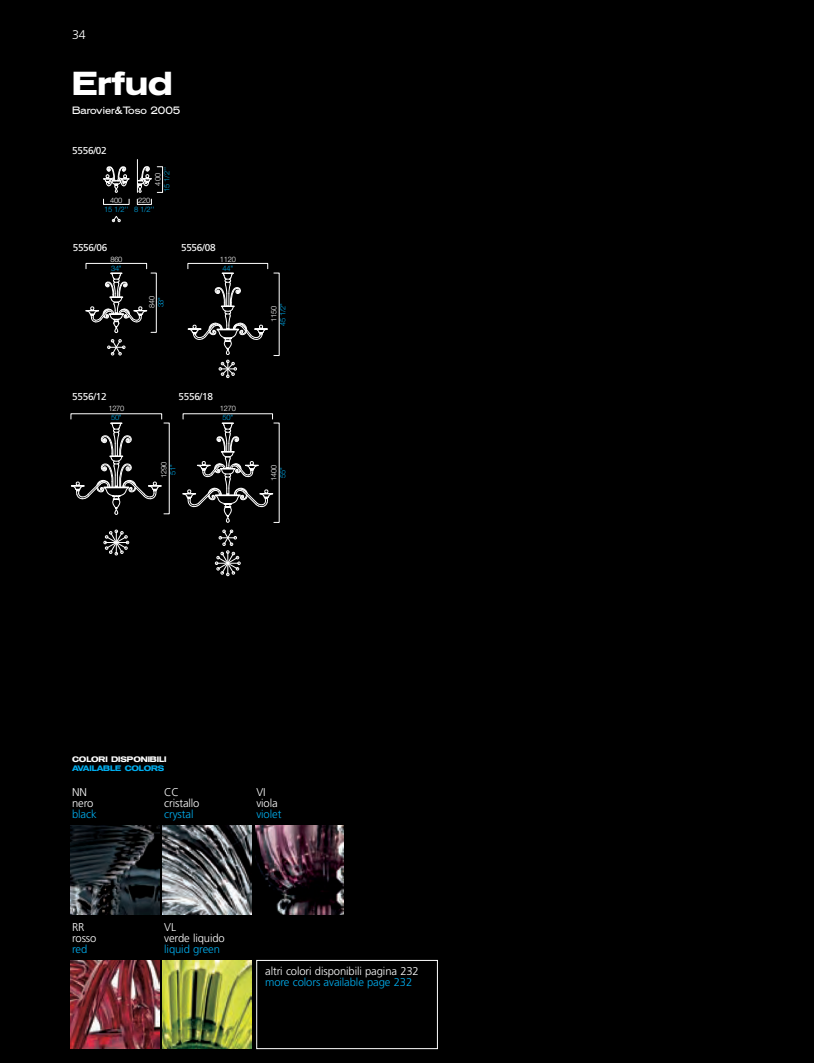
<style>
.page{position:relative;width:815px;height:1063px;background:#000}
.page>*{position:absolute;margin:0;border:0;box-sizing:border-box;transform-origin:0 0}
.t1{font:700 expanded 31.25px "Venus SB";color:#fff}
.t2{font:300 12.5px "Frutiger";color:#fff}
.t3{font:300 11.25px/11.2px "Frutiger";letter-spacing:-.01em;color:#fff}
.t4{font:10px "Frutiger";letter-spacing:-.025em;color:#fff}
.t5{font:500 expanded 10px "Venus SB";color:#fff}
.t6{font:300 7.5px/9px "Helvetica Neue";letter-spacing:-.03em;color:#fff;text-align:center}
.t7{font:700 expanded 7.5px/9.4px "Venus SB";letter-spacing:-.015em;color:#fff}
.t8{font:300 7.5px/9px "Helvetica Neue";letter-spacing:-.02em;color:#00aeef;text-align:center}
.t9{font:300 7.5px/9px "Helvetica Neue";color:#00a8da;text-align:center}
.s1{color:#fff}
.s2{color:#00aeef}
</style>
<div class="page">
<img style="left:814px;top:0;width:1px;height:1063px">
<svg style="left:112px;top:216px;width:9px;height:6px"></svg>
<svg style="left:103px;top:166px;width:27px;height:27px"></svg>
<hr style="left:137px;top:160px;width:1px;height:32px;background:#fff">
<svg style="left:137px;top:162px;width:15px;height:31px"></svg>
<svg style="left:104px;top:530px;width:25px;height:25px"></svg>
<svg style="left:187px;top:272px;width:81px;height:106px"></svg>
<svg style="left:71px;top:422px;width:91px;height:93px"></svg>
<svg style="left:85px;top:272px;width:63px;height:61px"></svg>
<svg style="left:107px;top:339px;width:18px;height:16px"></svg>
<svg style="left:215px;top:530px;width:26px;height:46px"></svg>
<svg style="left:182px;top:422px;width:92px;height:101px"></svg>
<div style="left:151px;top:273px;width:6px;height:60px;border:1px solid #fff"></div>
<div style="left:86px;top:263px;width:61px;height:6px;border:1px solid #fff"></div>
<div style="left:188px;top:263px;width:80px;height:6px;border:1px solid #fff"></div>
<div style="left:157px;top:167px;width:6px;height:26px;border:1px solid #fff"></div>
<div style="left:103px;top:199px;width:26px;height:6px;border:1px solid #fff"></div>
<div style="left:137px;top:199px;width:15px;height:6px;border:1px solid #fff"></div>
<img style="left:71px;top:826px;width:88px;height:88px">
<img style="left:163px;top:826px;width:89px;height:88px">
<img style="left:255px;top:826px;width:89px;height:88px">
<img style="left:71px;top:960px;width:88px;height:89px">
<img style="left:163px;top:960px;width:89px;height:89px">
<div style="left:257px;top:960px;width:181px;height:89px;border:1px solid #fff"></div>
<p class="t2" style="left:72px;top:30px;width:15px">34</p>
<p class="t1" style="left:72px;top:66px;width:102px">Erfud</p>
<p class="t5" style="left:72px;top:104px;width:110px">Barovier&amp;Toso 2005</p>
<p class="t4" style="left:72px;top:147px;width:36px">5556/02</p>
<p class="t9" style="left:154px;top:192px;width:26px;rotate:-90deg"><span class="s1">400<br></span>15 1/2''</p>
<p class="t8" style="left:104px;top:197px;width:26px"><span class="s1">400<br></span>15 1/2''</p>
<p class="t8" style="left:134px;top:197px;width:22px"><span class="s1">220<br></span>8 1/2''</p>
<p class="t4" style="left:73px;top:243px;width:36px">5556/06</p>
<p class="t4" style="left:181px;top:243px;width:36px">5556/08</p>
<p class="t6" style="left:110px;top:255px;width:14px;text-align:left">860<br><span class="s2">34"</span></p>
<p class="t6" style="left:220px;top:255px;width:18px">1120<br><span class="s2">44"</span></p>
<p class="t6" style="left:148px;top:308px;width:14px;text-align:left;rotate:-90deg">840<br><span class="s2">33"</span></p>
<p class="t4" style="left:72px;top:392px;width:36px">5556/12</p>
<p class="t4" style="left:178px;top:392px;width:36px">5556/18</p>
<p class="t6" style="left:108px;top:405px;width:18px">1270<br><span class="s2">50"</span></p>
<p class="t6" style="left:160px;top:478px;width:18px;rotate:-90deg">1290<br><span class="s2">51"</span></p>
<p class="t6" style="left:220px;top:405px;width:18px">1270<br><span class="s2">50"</span></p>
<p class="t8" style="left:270px;top:326px;width:24px;rotate:-90deg"><span class="s1">1150<br></span>45 1/2"</p>
<p class="t6" style="left:270px;top:481px;width:18px;rotate:-90deg">1400<br><span class="s2">55"</span></p>
<p class="t7" style="left:72px;top:755px;width:96px">COLORI DISPONIBILI<br><span class="s2">AVAILABLE COLORS</span></p>
<p class="t3" style="left:164px;top:787px;width:37px">CC cristallo <span class="s2">crystal</span></p>
<p class="t3" style="left:72px;top:787px;width:26px">NN nero <span class="s2">black</span></p>
<p class="t3" style="left:256px;top:787px;width:27px">VI viola <span class="s2">violet</span></p>
<p class="t3" style="left:72px;top:922px;width:26px">RR rosso <span class="s2">red</span></p>
<p class="t3" style="left:164px;top:922px;width:62px">VL<br>verde liquido <span class="s2">liquid green</span></p>
<p class="t3" style="left:265px;top:967px;width:155px">altri colori disponibili pagina 232 <span class="s2">more colors available pa ge 232</span></p>
</div>
